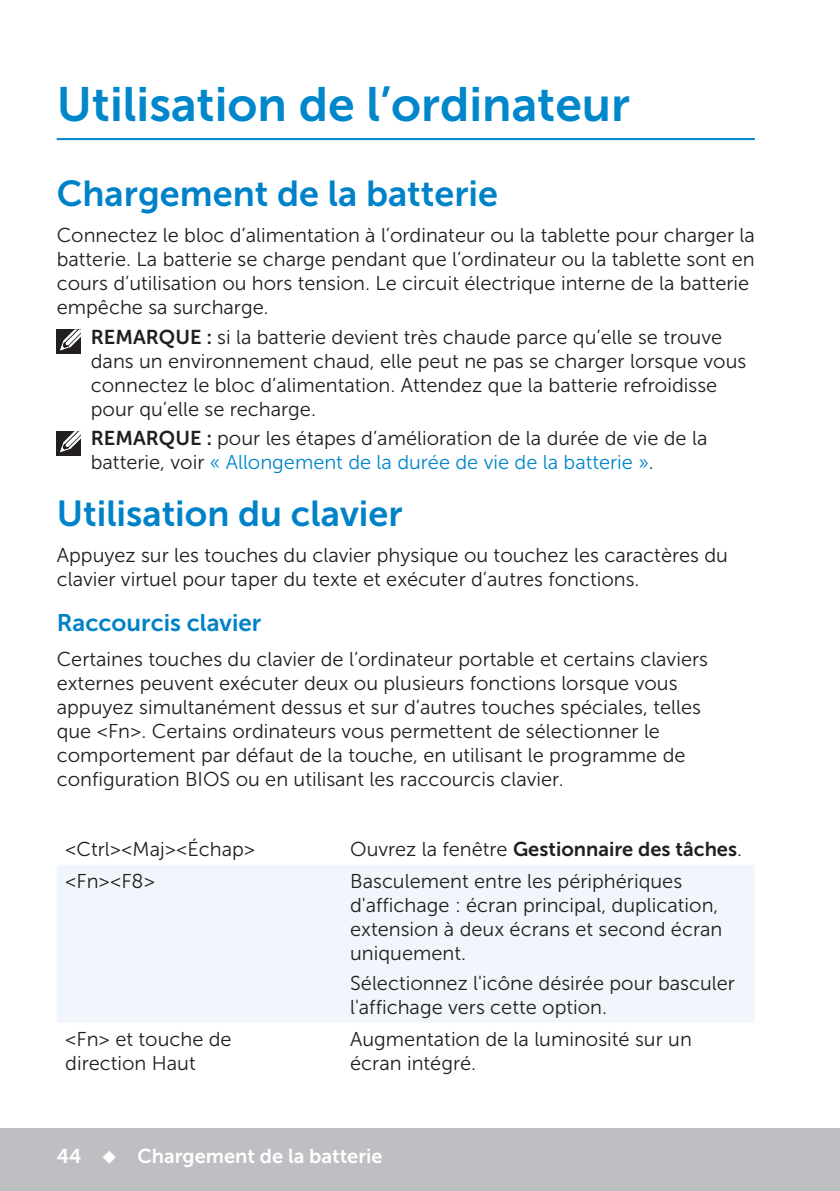
<style>
.page{position:relative;width:840px;height:1191px;background:#fff}
.page>*{position:absolute;margin:0;border:0;box-sizing:border-box;transform-origin:0 0}
.t1{font:48px "Museo Sans For Dell 700";color:#0087cb}
.t2{font:36px "Museo Sans For Dell 700";color:#0082c8}
.t3{font:24px "Museo Sans For Dell 700";color:#0082c8}
.t4{font:20px/24px "Museo Sans For Dell 300";color:#231f20}
.t5{font:20px "Museo Sans For Dell 700";color:#231f20}
.t6{font:20px "Museo Sans For Dell 700";color:#fff}
.s1{font-family:"Museo Sans For Dell 700"}
.s2{color:#0087cb}
.s3{font-family:"Museo Sans For Dell 300"}
</style>
<div class="page">
<div style="left:0;top:1128px;width:839px;height:63px;background:#bebfc2"></div>
<hr style="left:57px;top:138px;width:697px;height:2px;background:#0087cb">
<div style="left:57px;top:865px;width:697px;height:157px;background:#f0f6fb"></div>
<div style="left:57px;top:329px;width:24px;height:25px;background:#231f20"></div>
<svg style="left:60px;top:329px;width:21px;height:22px"></svg>
<div style="left:57px;top:431px;width:24px;height:24px;background:#231f20"></div>
<svg style="left:60px;top:431px;width:21px;height:22px"></svg>
<h1 class="t1" style="left:57px;top:78px;width:574px">Utilisation de l’ordinateur</h1>
<h2 class="t2" style="left:57px;top:174px;width:442px">Chargement de la batterie</h2>
<p class="t4" style="left:57px;top:223px;width:699px">Connectez le bloc d’alimentation à l’ordinateur ou la tablette pour charger la batterie. La batterie se charge pendant que l’ordinateur ou la tablette sont en cours d’utilisation ou hors tension. Le circuit électrique interne de la batterie empêche sa surcharge.</p>
<p class="t4" style="left:91px;top:325px;width:656px"><span class="s1">REMARQUE :</span> si la batterie devient très chaude parce qu’elle se trouve dans un environnement chaud, elle peut ne pas se charger lorsque vous connectez le bloc d’alimentation. Attendez que la batterie refroidisse pour qu’elle se recharge.</p>
<p class="t4" style="left:91px;top:426px;width:617px"><span class="s1">REMARQUE :</span> pour les étapes d’amélioration de la durée de vie de la batterie, voir <span class="s2">« Allongement de la durée de vie de la batterie »</span>.</p>
<h2 class="t2" style="left:57px;top:494px;width:347px">Utilisation du clavier</h2>
<p class="t4" style="left:57px;top:543px;width:672px">Appuyez sur les touches du clavier physique ou touchez les caractères du clavier virtuel pour taper du texte et exécuter d’autres fonctions.</p>
<p class="t3" style="left:57px;top:609px;width:206px">Raccourcis clavier</p>
<p class="t4" style="left:57px;top:647px;width:652px">Certaines touches du clavier de l’ordinateur portable et certains claviers externes peuvent exécuter deux ou plusieurs fonctions lorsque vous appuyez simultanément dessus et sur d’autres touches spéciales, telles que &lt;Fn&gt;. Certains ordinateurs vous permettent de sélectionner le comportement par défaut de la touche, en utilisant le programme de configuration BIOS ou en utilisant les raccourcis clavier.</p>
<p class="t4" style="left:65px;top:837px;width:191px">&lt;Ctrl&gt;&lt;Maj&gt;&lt;Échap&gt;</p>
<p class="t5" style="left:350px;top:838px;width:393px"><span class="s3">Ouvrez la fenêtre</span> Gestionnaire des tâches<span class="s3">.</span></p>
<p class="t4" style="left:65px;top:869px;width:91px">&lt;Fn&gt;&lt;F8&gt;</p>
<p class="t4" style="left:350px;top:869px;width:373px">Basculement entre les périphériques d'affichage : écran principal, duplication, extension à deux écrans et second écran uniquement.</p>
<p class="t4" style="left:350px;top:971px;width:386px">Sélectionnez l'icône désirée pour basculer l'affichage vers cette option.</p>
<p class="t4" style="left:65px;top:1027px;width:168px">&lt;Fn&gt; et touche de direction Haut</p>
<p class="t4" style="left:350px;top:1027px;width:343px">Augmentation de la luminosité sur un écran intégré.</p>
<p class="t6" style="left:57px;top:1144px;width:327px">44 ◆ Chargement de la batterie</p>
</div>
